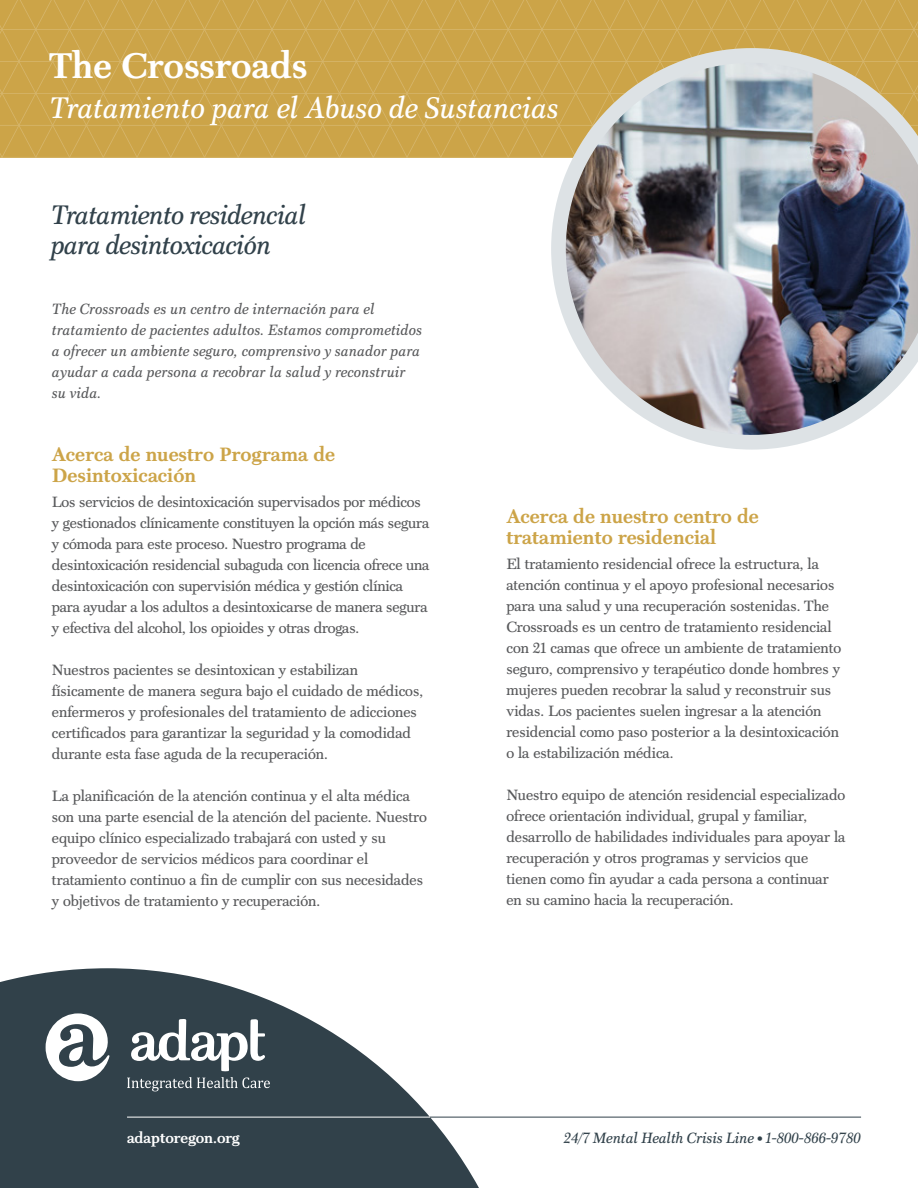
<style>
.page{position:relative;width:918px;height:1188px;background:#fff}
.page>*{position:absolute;margin:0;border:0;box-sizing:border-box;transform-origin:0 0}
.t1{font:700 36px "Scotch Text";color:#fff}
.t2{font:italic 30px "Scotch Text";color:#fff}
.t3{font:italic 27px/30px "Scotch Text";letter-spacing:-.025em;color:#31414a}
.t4{font:700 19.5px/21px "Scotch Text";color:#cca448}
.t5{font:15px/21px "Scotch Text";color:#58595b}
.t6{font:italic 15px/21px "Scotch Text";letter-spacing:.01em;color:#58595b}
.t7{font:italic 15px "Scotch Text";letter-spacing:-.005em;color:#31414a}
.t8{font:700 15px "Scotch Text";letter-spacing:-.005em;color:#fff}
.s1{font-size:7.5px}
</style>
<div class="page">
<svg style="left:0;top:0;width:918px;height:157px;background:#cca54a"></svg>
<svg style="left:0;top:968px;width:479px;height:220px;fill:#31414a"></svg>
<svg style="left:131px;top:1019px;width:135px;height:52px"></svg>
<svg style="left:46px;top:1013px;width:64px;height:68px"></svg>
<svg style="left:127px;top:1077px;width:143px;height:14px;background:#5b686f"></svg>
<hr style="left:127px;top:1117px;width:303px;height:1px;background:#fff">
<hr style="left:430px;top:1117px;width:431px;height:1px;background:#31414a">
<svg style="left:551px;top:48px;width:367px;height:402px"></svg>
<img style="left:566px;top:63px;width:352px;height:372px">
<h1 class="t1" style="left:49px;top:44px;width:260px">The Crossroads</h1>
<h2 class="t2" style="left:49px;top:90px;width:511px">Tratamiento para el Abuso de Sustancias</h2>
<h3 class="t3" style="left:51px;top:200px;width:257px">Tratamiento residencial para desintoxicación</h3>
<p class="t6" style="left:52px;top:298px;width:372px">The Crossroads es un centro de internación para el tratamiento de pacientes adultos. Estamos comprometidos a ofrecer un ambiente seguro, comprensivo y sanador para ayudar a cada persona a recobrar la salud y reconstruir su vida.</p>
<h3 class="t4" style="left:52px;top:444px;width:285px">Acerca de nuestro Programa de<br>Desintoxicación</h3>
<p class="t5" style="left:52px;top:492px;width:379px">Los servicios de desintoxicación supervisados por médicos y gestionados clínicamente constituyen la opción más segura y cómoda para este proceso. Nuestro programa de desintoxicación residencial subaguda con licencia ofrece una desintoxicación con supervisión médica y gestión clínica para ayudar a los adultos a desintoxicarse de manera segura y efectiva del alcohol, los opioides y otras drogas.</p>
<p class="t5" style="left:52px;top:660px;width:373px">Nuestros pacientes se desintoxican y estabilizan físicamente de manera segura bajo el cuidado de médicos, enfermeros y profesionales del tratamiento de adicciones certificados para garantizar la seguridad y la comodidad durante esta fase aguda de la recuperación.</p>
<p class="t5" style="left:52px;top:786px;width:377px">La planificación de la atención continua y el alta médica son una parte esencial de la atención del paciente. Nuestro equipo clínico especializado trabajará con usted y su proveedor de servicios médicos para coordinar el tratamiento continuo a fin de cumplir con sus necesidades y objetivos de tratamiento y recuperación.</p>
<h3 class="t4" style="left:506px;top:506px;width:254px">Acerca de nuestro centro de tratamiento residencial</h3>
<p class="t5" style="left:506px;top:554px;width:337px">El tratamiento residencial ofrece la estructura, la atención continua y el apoyo profesional necesarios para una salud y una recuperación sostenidas. The Crossroads es un centro de tratamiento residencial con 21 camas que ofrece un ambiente de tratamiento seguro, comprensivo y terapéutico donde hombres y mujeres pueden recobrar la salud y reconstruir sus vidas. Los pacientes suelen ingresar a la atención residencial como paso posterior a la desintoxicación o la estabilización médica.</p>
<p class="t5" style="left:506px;top:785px;width:340px">Nuestro equipo de atención residencial especializado ofrece orientación individual, grupal y familiar, desarrollo de habilidades individuales para apoyar la recuperación y otros programas y servicios que tienen como fin ayudar a cada persona a continuar en su camino hacia la recuperación.</p>
<p class="t8" style="left:127px;top:1129px;width:114px">adaptoregon.org</p>
<p class="t7" style="left:564px;top:1129px;width:299px">24/7 Mental Health Crisis Line <span class="s1">•</span> 1-800-866-9780</p>
</div>
